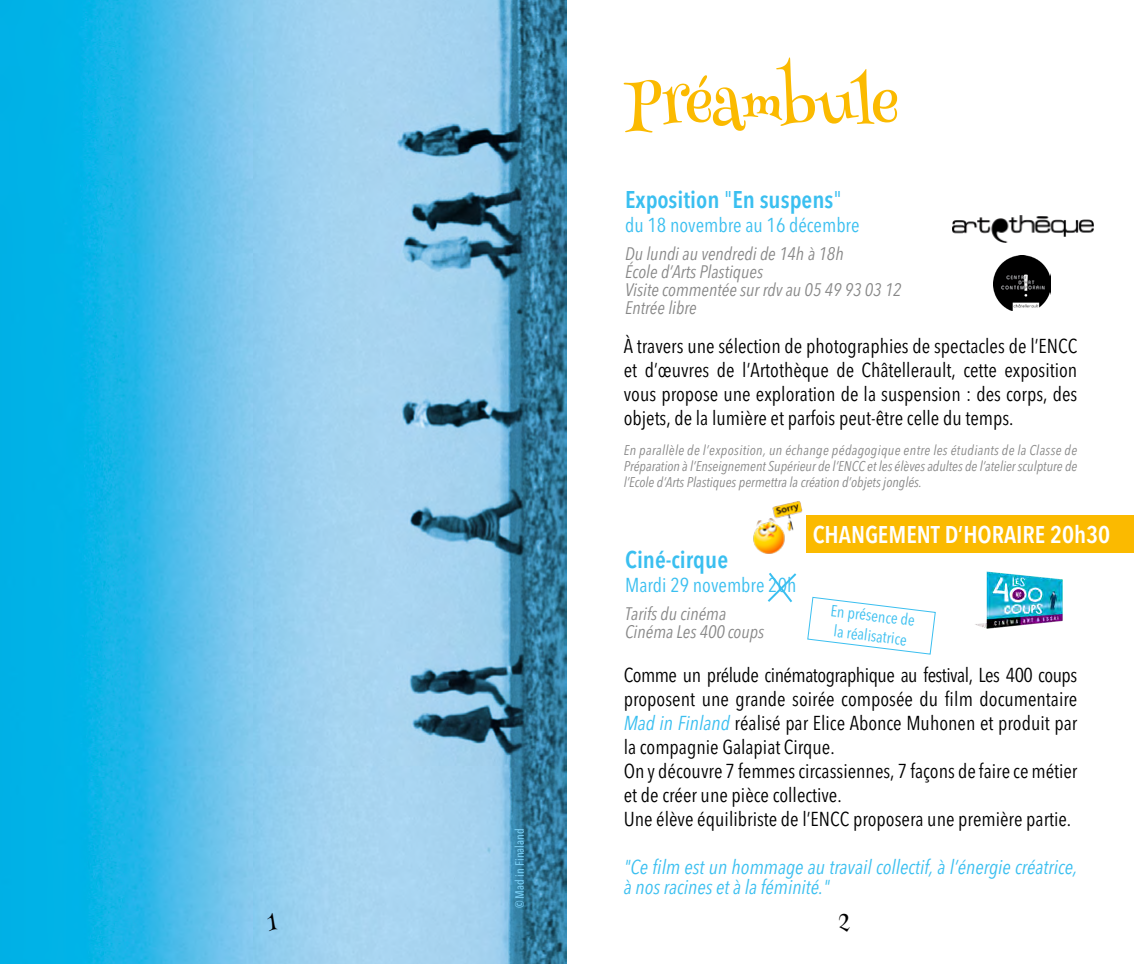
<style>
.page{position:relative;width:1134px;height:964px;background:#fff}
.page>*{position:absolute;margin:0;border:0;box-sizing:border-box;transform-origin:0 0}
.t1{font:60px "Henny Penny";letter-spacing:-.03em;color:#fbba00}
.t2{font:600 condensed 24px "Avenir Next";color:#3abff0}
.t3{font:600 condensed 24px "Avenir Next";color:#fff}
.t4{font:condensed 20px/24px "Avenir Next";color:#000}
.t5{font:italic condensed 20px/20px "Avenir Next";color:#3abff0}
.t6{font:condensed 20px "Avenir Next";color:#3abff0}
.t7{font:20px "Henny Penny";color:#000}
.t8{font:italic condensed 18px/18px "Avenir Next";color:#878787}
.t9{font:condensed 16px/20px "Avenir Next";color:#3abff0;text-align:center}
.t10{font:italic condensed 14px/16px "Avenir Next";color:#878787;text-align:justify}
.t11{font:500 condensed 12px "Avenir Next";color:#79cdf4}
.s1{font-weight:400}
.s2{font-style:italic;color:#3abff0}
</style>
<div class="page">
<img style="left:0;top:0;width:567px;height:964px">
<img style="left:975px;top:571px;width:88px;height:58px">
<img style="left:993px;top:255px;width:57px;height:56px">
<img style="left:952px;top:216px;width:141px;height:26px">
<svg style="left:807px;top:597px;width:129px;height:58px"></svg>
<svg style="left:767px;top:572px;width:30px;height:31px"></svg>
<img style="left:753px;top:501px;width:59px;height:53px">
<div style="left:807px;top:516px;width:327px;height:37px;background:#fbba00"></div>
<h1 class="t1" style="left:624px;top:69px;width:276px">Préambule</h1>
<p class="t2" style="left:625px;top:185px;width:218px">Exposition <span class="s1">"</span>En suspens<span class="s1">"</span></p>
<p class="t6" style="left:625px;top:213px;width:236px">du 18 novembre au 16 décembre</p>
<p class="t8" style="left:625px;top:245px;width:278px">Du lundi au vendredi de 14h à 18h<br>École d’Arts Plastiques<br>Visite commentée sur rdv au 05 49 93 03 12<br>Entrée libre</p>
<p class="t4" style="left:624px;top:334px;width:455px;text-align:justify">À travers une sélection de photographies de spectacles de l’ENCC et d’œuvres de l’Artothèque de Châtellerault, cette exposition vous propose une exploration de la suspension : des corps, des objets, de la lumière et parfois peut-être celle du temps.</p>
<p class="t11" style="left:512px;top:908px;width:82px;rotate:-90deg">© Mad in Finaland</p>
<p class="t10" style="left:624px;top:442px;width:455px">En parallèle de l’exposition, un échange pédagogique entre les étudiants de la Classe de Préparation à l’Enseignement Supérieur de l’ENCC et les élèves adultes de l’atelier sculpture de l’Ecole d’Arts Plastiques permettra la création d’objets jonglés.</p>
<p class="t3" style="left:813px;top:520px;width:299px">CHANGEMENT D’HORAIRE 20h30</p>
<p class="t2" style="left:625px;top:545px;width:104px">Ciné-cirque</p>
<p class="t6" style="left:625px;top:573px;width:173px">Mardi 29 novembre 20h</p>
<p class="t8" style="left:625px;top:605px;width:141px">Tarifs du cinéma<br>Cinéma Les 400 coups</p>
<p class="t9" style="left:832px;top:600px;width:86px;rotate:7deg">En présence de la réalisatrice</p>
<p class="t4" style="left:624px;top:663px;width:455px">Comme un prélude cinématographique au festival, Les 400 coups proposent une grande soirée composée du film documentaire <span class="s2">Mad in Finland</span> réalisé par Elice Abonce Muhonen et produit par la compagnie Galapiat Cirque.<br>On y découvre 7 femmes circassiennes, 7 façons de faire ce métier et de créer une pièce collective.<br>Une élève équilibriste de l’ENCC proposera une première partie.</p>
<p class="t5" style="left:624px;top:857px;width:455px">"Ce film est un hommage au travail collectif, à l’énergie créatrice, à nos racines et à la féminité."</p>
<p class="t7" style="left:268px;top:911px;width:12px">1</p>
<p class="t7" style="left:839px;top:911px;width:12px">2</p>
</div>
